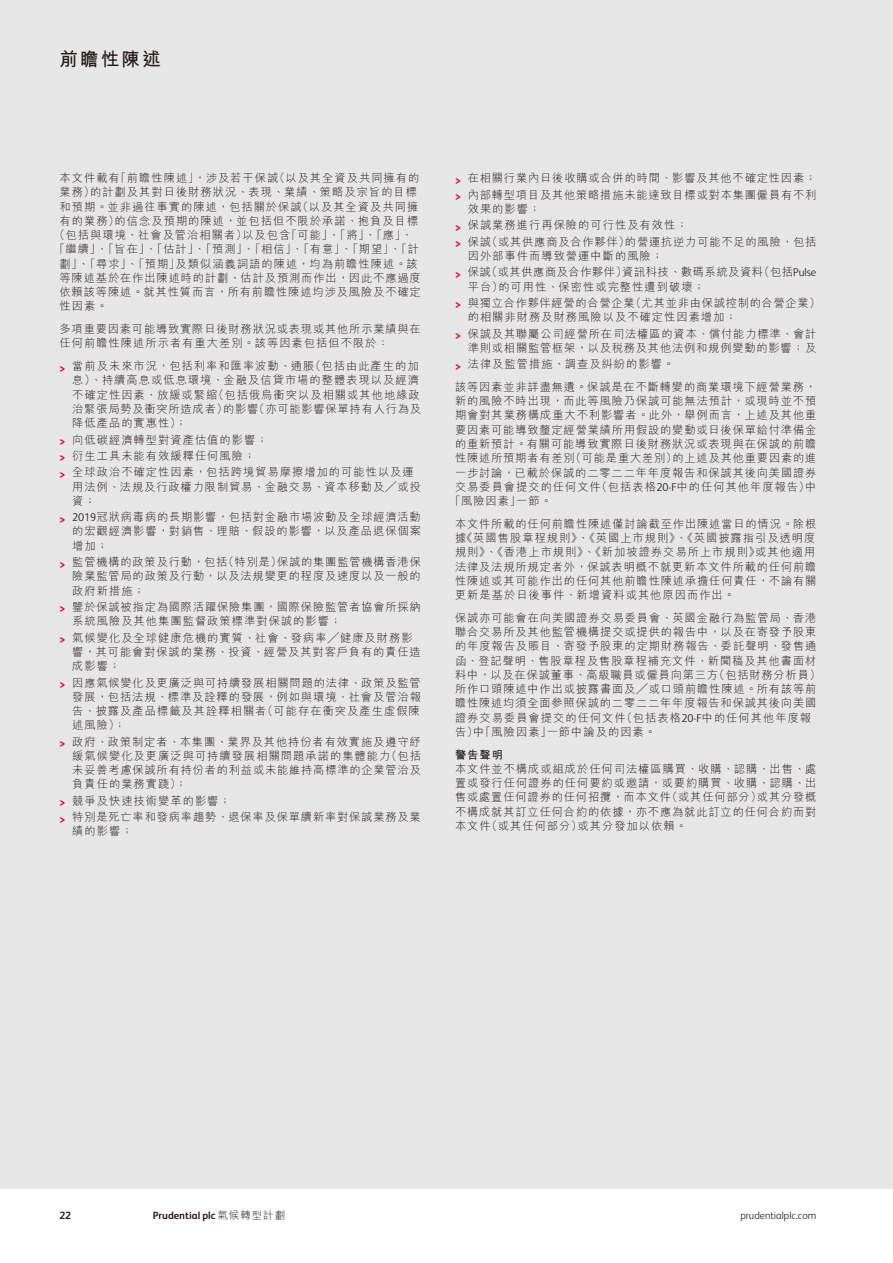
<style>
.page{position:relative;width:893px;height:1263px;background:#fff}
.page>*{position:absolute;margin:0;border:0;box-sizing:border-box;transform-origin:0 0}
.t1{font:700 18.75px "M Hei HK";letter-spacing:.1em;color:#231916}
.t2{font:300 11.25px/14.2px "M Hei HK";letter-spacing:.08em;color:#231916}
.t3{font:300 11.25px/16.4px "M Hei HK";letter-spacing:.05em;color:#231916}
.t4{font:700 11.25px "M Hei HK";color:#231916}
.t5{font:700 10.5px "FS Albert Pro";color:#231916}
.t6{font:300 10.5px "FS Albert Pro";color:#231916}
.s1{font-family:"FS Albert Pro";font-weight:700;color:#e60020}
.s2{font-family:"FS Albert Pro"}
.s3{font-family:"M Hei HK";font-weight:300}
</style>
<div class="page">
<div style="left:0;top:0;width:893px;height:1188px;background:#e6e6e6"></div>
<h1 class="t1" style="left:60px;top:45px;width:103px">前瞻性陳述</h1>
<p class="t2" style="left:60px;top:170px;width:361px">本文件載有「前瞻性陳述」，涉及若干保誠（以及其全資及共同擁有的</p>
<p class="t2" style="left:60px;top:185px;width:359px">業務）的計劃及其對日後財務狀況、表現、業績、策略及宗旨的目標</p>
<p class="t2" style="left:60px;top:199px;width:360px">和預期。並非過往事實的陳述，包括關於保誠（以及其全資及共同擁</p>
<p class="t2" style="left:60px;top:213px;width:360px">有的業務）的信念及預期的陳述，並包括但不限於承諾、抱負及目標</p>
<p class="t2" style="left:54px;top:227px;width:360px">（包括與環境、社會及管治相關者）以及包含「可能」、「將」、「應」、</p>
<p class="t2" style="left:54px;top:242px;width:367px">「繼續」、「旨在」、「估計」、「預測」、「相信」、「有意」、「期望」、「計</p>
<p class="t2" style="left:60px;top:256px;width:360px">劃」、「尋求」、「預期」及類似涵義詞語的陳述，均為前瞻性陳述。該</p>
<p class="t2" style="left:60px;top:270px;width:363px">等陳述基於在作出陳述時的計劃、估計及預測而作出，因此不應過度</p>
<p class="t2" style="left:60px;top:284px;width:363px">依賴該等陳述。就其性質而言，所有前瞻性陳述均涉及風險及不確定</p>
<p class="t2" style="left:60px;top:299px;width:50px">性因素。</p>
<p class="t2" style="left:60px;top:321px;width:363px">多項重要因素可能導致實際日後財務狀況或表現或其他所示業績與在任何前瞻性陳述所示者有重大差別。該等因素包括但不限於：</p>
<p class="t2" style="left:72px;top:358px;width:350px;text-indent:-13px"><span class="s1">&gt;</span> 當前及未來市況，包括利率和匯率波動、通脹（包括由此產生的加息）、持續高息或低息環境、金融及信貸市場的整體表現以及經濟不確定性因素、放緩或緊縮（包括俄烏衝突以及相關或其他地緣政治緊張局勢及衝突所造成者）的影響（亦可能影響保單持有人行為及降低產品的實惠性）；</p>
<p class="t2" style="left:60px;top:431px;width:356px;line-height:16.4px"><span class="s1">&gt;</span> 向低碳經濟轉型對資產估值的影響；<br><span class="s1">&gt;</span> 衍生工具未能有效緩釋任何風險；<br><span class="s1">&gt;</span> 全球政治不確定性因素，包括跨境貿易摩擦增加的可能性以及運</p>
<p class="t2" style="left:72px;top:479px;width:350px">用法例、法規及行政權力限制貿易、金融交易、資本移動及╱或投資；</p>
<p class="t2" style="left:72px;top:509px;width:350px;text-align:justify;text-indent:-13px"><span class="s1">&gt;</span> <span class="s2">2019</span>冠狀病毒病的長期影響，包括對金融市場波動及全球經濟活動的宏觀經濟影響，對銷售、理賠、假設的影響，以及產品退保個案增加；</p>
<p class="t2" style="left:72px;top:554px;width:350px;text-align:justify;text-indent:-13px"><span class="s1">&gt;</span> 監管機構的政策及行動，包括（特別是）保誠的集團監管機構香港保險業監管局的政策及行動，以及法規變更的程度及速度以及一般的政府新措施；</p>
<p class="t2" style="left:72px;top:599px;width:350px;text-indent:-13px"><span class="s1">&gt;</span> 鑒於保誠被指定為國際活躍保險集團，國際保險監管者協會所採納系統風險及其他集團監督政策標準對保誠的影響；</p>
<p class="t2" style="left:72px;top:630px;width:350px;text-indent:-13px"><span class="s1">&gt;</span> 氣候變化及全球健康危機的實質、社會、發病率╱健康及財務影響，其可能會對保誠的業務、投資、經營及其對客戶負有的責任造成影響；</p>
<p class="t2" style="left:72px;top:675px;width:350px;text-align:justify;text-indent:-13px"><span class="s1">&gt;</span> 因應氣候變化及更廣泛與可持續發展相關問題的法律、政策及監管發展，包括法規、標準及詮釋的發展，例如與環境、社會及管治報告、披露及產品標籤及其詮釋相關者（可能存在衝突及產生虛假陳述風險）；</p>
<p class="t2" style="left:72px;top:734px;width:350px;text-align:justify;text-indent:-13px"><span class="s1">&gt;</span> 政府、政策制定者、本集團、業界及其他持份者有效實施及遵守紓緩氣候變化及更廣泛與可持續發展相關問題承諾的集體能力（包括未妥善考慮保誠所有持份者的利益或未能維持高標準的企業管治及負責任的業務實踐）；</p>
<p class="t2" style="left:60px;top:792px;width:363px;line-height:16.4px"><span class="s1">&gt;</span> 競爭及快速技術變革的影響；<br><span class="s1">&gt;</span> 特別是死亡率和發病率趨勢、退保率及保單續新率對保誠業務及業</p>
<p class="t2" style="left:72px;top:824px;width:62px">績的影響；</p>
<p class="t2" style="left:455px;top:169px;width:363px;line-height:16.4px"><span class="s1">&gt;</span> 在相關行業內日後收購或合併的時間、影響及其他不確定性因素；<span class="s1">&gt;</span> 內部轉型項目及其他策略措施未能達致目標或對本集團僱員有不利</p>
<p class="t2" style="left:455px;top:200px;width:363px;line-height:16.4px;text-indent:13px">效果的影響；<br><span class="s1">&gt;</span> 保誠業務進行再保險的可行性及有效性；<br><span class="s1">&gt;</span> 保誠（或其供應商及合作夥伴）的營運抗逆力可能不足的風險，包括</p>
<p class="t3" style="left:455px;top:247px;width:363px;text-indent:13px">因外部事件而導致營運中斷的風險；<br><span class="s1">&gt;</span> 保誠（或其供應商及合作夥伴）資訊科技、數碼系統及資料（包括<span class="s2">Pulse</span></p>
<p class="t2" style="left:455px;top:278px;width:367px;line-height:16.4px;text-indent:13px">平台）的可用性、保密性或完整性遭到破壞；<br><span class="s1">&gt;</span> 與獨立合作夥伴經營的合營企業（尤其並非由保誠控制的合營企業）</p>
<p class="t2" style="left:455px;top:308px;width:363px;line-height:16.4px;text-indent:13px">的相關非財務及財務風險以及不確定性因素增加；<br><span class="s1">&gt;</span> 保誠及其聯屬公司經營所在司法權區的資本、償付能力標準、會計</p>
<p class="t2" style="left:455px;top:339px;width:363px;line-height:16.4px;text-indent:13px">準則或相關監管框架，以及稅務及其他法例和規例變動的影響；及<span class="s1">&gt;</span> 法律及監管措施、調查及糾紛的影響。</p>
<p class="t2" style="left:455px;top:379px;width:363px">該等因素並非詳盡無遺。保誠是在不斷轉變的商業環境下經營業務，</p>
<p class="t2" style="left:455px;top:393px;width:363px">新的風險不時出現，而此等風險乃保誠可能無法預計，或現時並不預</p>
<p class="t2" style="left:455px;top:408px;width:363px">期會對其業務構成重大不利影響者。此外，舉例而言，上述及其他重</p>
<p class="t2" style="left:455px;top:422px;width:363px">要因素可能導致釐定經營業績所用假設的變動或日後保單給付準備金</p>
<p class="t2" style="left:455px;top:436px;width:363px">的重新預計。有關可能導致實際日後財務狀況或表現與在保誠的前瞻</p>
<p class="t2" style="left:455px;top:451px;width:363px">性陳述所預期者有差別（可能是重大差別）的上述及其他重要因素的進</p>
<p class="t2" style="left:455px;top:465px;width:363px">一步討論，已載於保誠的二零二二年年度報告和保誠其後向美國證券</p>
<p class="t2" style="left:455px;top:479px;width:363px">交易委員會提交的任何文件（包括表格<span class="s2">20-F</span>中的任何其他年度報告）中</p>
<p class="t2" style="left:449px;top:493px;width:104px">「風險因素」一節。</p>
<p class="t2" style="left:455px;top:516px;width:363px;text-align:justify">本文件所載的任何前瞻性陳述僅討論截至作出陳述當日的情況。除根據《英國售股章程規則》、《英國上市規則》、《英國披露指引及透明度規則》、《香港上市規則》、《新加坡證券交易所上市規則》或其他適用法律及法規所規定者外，保誠表明概不就更新本文件所載的任何前瞻性陳述或其可能作出的任何其他前瞻性陳述承擔任何責任，不論有關更新是基於日後事件、新增資料或其他原因而作出。</p>
<p class="t2" style="left:455px;top:610px;width:367px">保誠亦可能會在向美國證券交易委員會、英國金融行為監管局、香港聯合交易所及其他監管機構提交或提供的報告中，以及在寄發予股東的年度報告及賬目、寄發予股東的定期財務報告、委託聲明、發售通函、登記聲明、售股章程及售股章程補充文件、新聞稿及其他書面材料中，以及在保誠董事、高級職員或僱員向第三方（包括財務分析員）所作口頭陳述中作出或披露書面及╱或口頭前瞻性陳述。所有該等前瞻性陳述均須全面參照保誠的二零二二年年度報告和保誠其後向美國證券交易委員會提交的任何文件（包括表格<span class="s2">20-F</span>中的任何其他年度報告）中「風險因素」一節中論及的因素。</p>
<p class="t4" style="left:455px;top:746px;width:50px">警告聲明</p>
<p class="t2" style="left:455px;top:761px;width:363px;text-align:justify">本文件並不構成或組成於任何司法權區購買、收購、認購、出售、處置或發行任何證券的任何要約或邀請，或要約購買、收購、認購、出售或處置任何證券的任何招攬，而本文件（或其任何部分）或其分發概不構成就其訂立任何合約的依據，亦不應為就此訂立的任何合約而對本文件（或其任何部分）或其分發加以依賴。</p>
<p class="t5" style="left:60px;top:1208px;width:13px">22</p>
<p class="t5" style="left:153px;top:1208px;width:134px">Prudential plc <span class="s3">氣候轉型計劃</span></p>
<p class="t6" style="left:740px;top:1208px;width:78px">prudentialplc.com</p>
</div>
